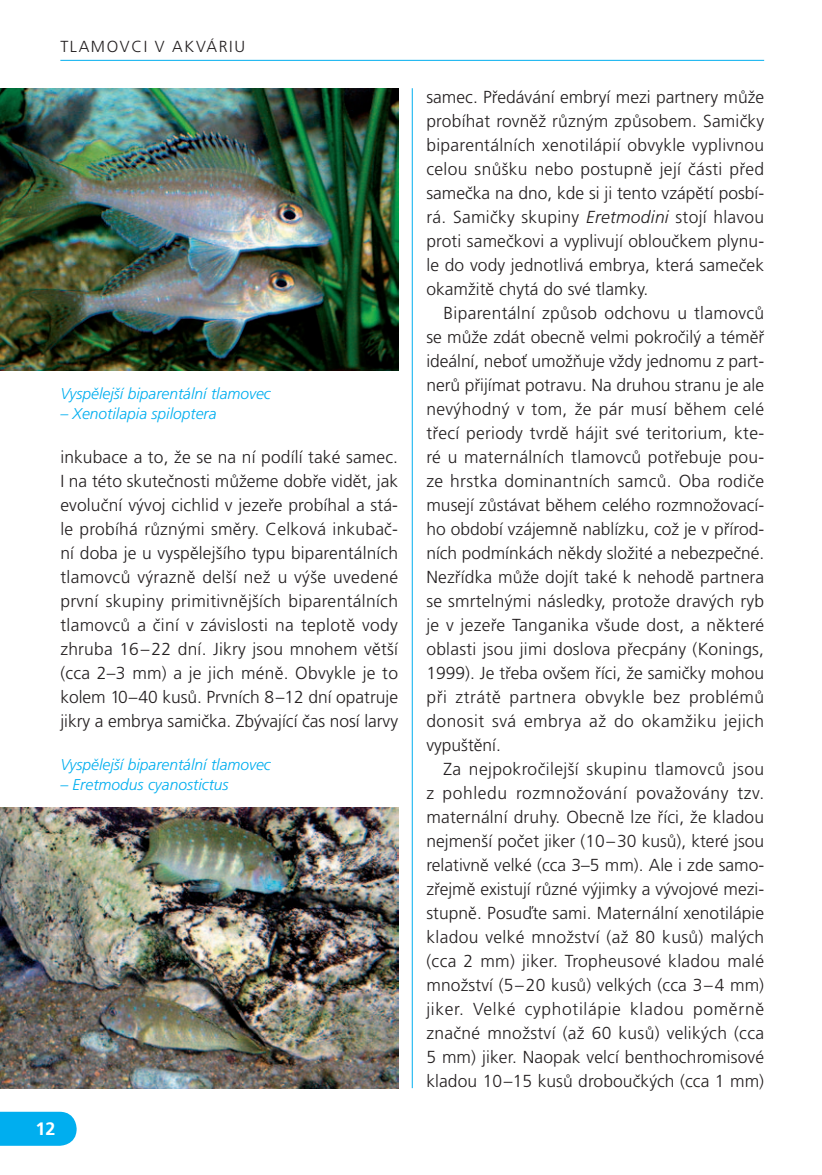
<style>
.page{position:relative;width:822px;height:1175px;background:#fff}
.page>*{position:absolute;margin:0;border:0;box-sizing:border-box;transform-origin:0 0}
.t1{font:700 18px "Frutiger CE";color:#fff}
.t2{font:300 17.4px/24px "Frutiger CE";letter-spacing:.005em;color:#231f20;text-align:justify}
.t3{font:300 16px "Frutiger CE";letter-spacing:.1em;color:#231f20}
.t4{font:italic 300 15.6px "Frutiger CE";color:#00aeef}
.s1{font-style:italic}
</style>
<div class="page">
<svg style="left:0;top:1112px;width:77px;height:34px;background:#0db2ef"></svg>
<hr style="left:60px;top:60px;width:703px;height:1px;background:#00aeef">
<img style="left:0;top:88px;width:398px;height:282px">
<img style="left:0;top:807px;width:398px;height:281px">
<hr style="left:411px;top:88px;width:1px;height:1000px;background:#00aeef">
<p class="t3" style="left:60px;top:40px;width:186px">TLAMOVCI V AKVÁRIU</p>
<p class="t4" style="left:60px;top:387px;width:212px">Vyspělejší biparentální tlamovec</p>
<p class="t4" style="left:60px;top:407px;width:158px">– Xenotilapia spiloptera</p>
<p class="t2" style="left:60px;top:446px;width:339px">inkubace a to, že se na ní podílí také samec.<br>I na této skutečnosti můžeme dobře vidět, jak evoluční vývoj cichlid v jezeře probíhal a stá&shy;le probíhá různými směry. Celková inkubač&shy;ní doba je u vyspělejšího typu biparentálních tlamovců výrazně delší než u výše uvedené první skupiny primitivnějších biparentálních tlamovců a činí v závislosti na teplotě vody zhruba 16–22 dní. Jikry jsou mnohem větší (cca 2–3 mm) a je jich méně. Obvykle je to kolem 10–40 kusů. Prvních 8–12 dní opatruje jikry a embrya samička. Zbývající čas nosí larvy</p>
<p class="t4" style="left:60px;top:758px;width:212px">Vyspělejší biparentální tlamovec</p>
<p class="t4" style="left:60px;top:778px;width:170px">– Eretmodus cyanostictus</p>
<p class="t1" style="left:36px;top:1121px;width:22px">12</p>
<p class="t2" style="left:426px;top:86px;width:339px">samec. Předávání embryí mezi partnery může probíhat rovněž různým způsobem. Samičky biparentálních xenotilápií obvykle vyplivnou celou snůšku nebo postupně její části před samečka na dno, kde si ji tento vzápětí posbí&shy;rá. Samičky skupiny <span class="s1">Eretmodini</span> stojí hlavou proti samečkovi a vyplivují obloučkem plynu&shy;le do vody jednotlivá embrya, která sameček okamžitě chytá do své tlamky.</p>
<p class="t2" style="left:426px;top:302px;width:339px;text-indent:17px">Biparentální způsob odchovu u tlamovců se může zdát obecně velmi pokročilý a téměř ideální, neboť umožňuje vždy jednomu z part&shy;nerů přijímat potravu. Na druhou stranu je ale nevýhodný v tom, že pár musí během celé třecí periody tvrdě hájit své teritorium, kte&shy;ré u maternálních tlamovců potřebuje pou&shy;ze hrstka dominantních samců. Oba rodiče musejí zůstávat během celého rozmnožovací&shy;ho období vzájemně nablízku, což je v přírod&shy;ních podmínkách někdy složité a nebezpečné.<br>Nezřídka může dojít také k nehodě partnera se smrtelnými následky, protože dravých ryb je v jezeře Tanganika všude dost, a některé oblasti jsou jimi doslova přecpány (Konings, 1999). Je třeba ovšem říci, že samičky mohou při ztrátě partnera obvykle bez problémů donosit svá embrya až do okamžiku jejich vypuštění.</p>
<p class="t2" style="left:426px;top:758px;width:339px;text-indent:17px">Za nejpokročilejší skupinu tlamovců jsou z pohledu rozmnožování považovány tzv. maternální druhy. Obecně lze říci, že kladou nejmenší počet jiker (10–30 kusů), které jsou relativně velké (cca 3–5 mm). Ale i zde samo&shy;zřejmě existují různé výjimky a vývojové mezi&shy;stupně. Posuďte sami. Maternální xenotilápie kladou velké množství (až 80 kusů) malých (cca 2 mm) jiker. Tropheusové kladou malé množství (5–20 kusů) velkých (cca 3–4 mm) jiker. Velké cyphotilápie kladou poměrně značné množství (až 60 kusů) velikých (cca 5 mm) jiker. Naopak velcí benthochromisové kladou 10–15 kusů droboučkých (cca 1 mm)</p>
</div>
